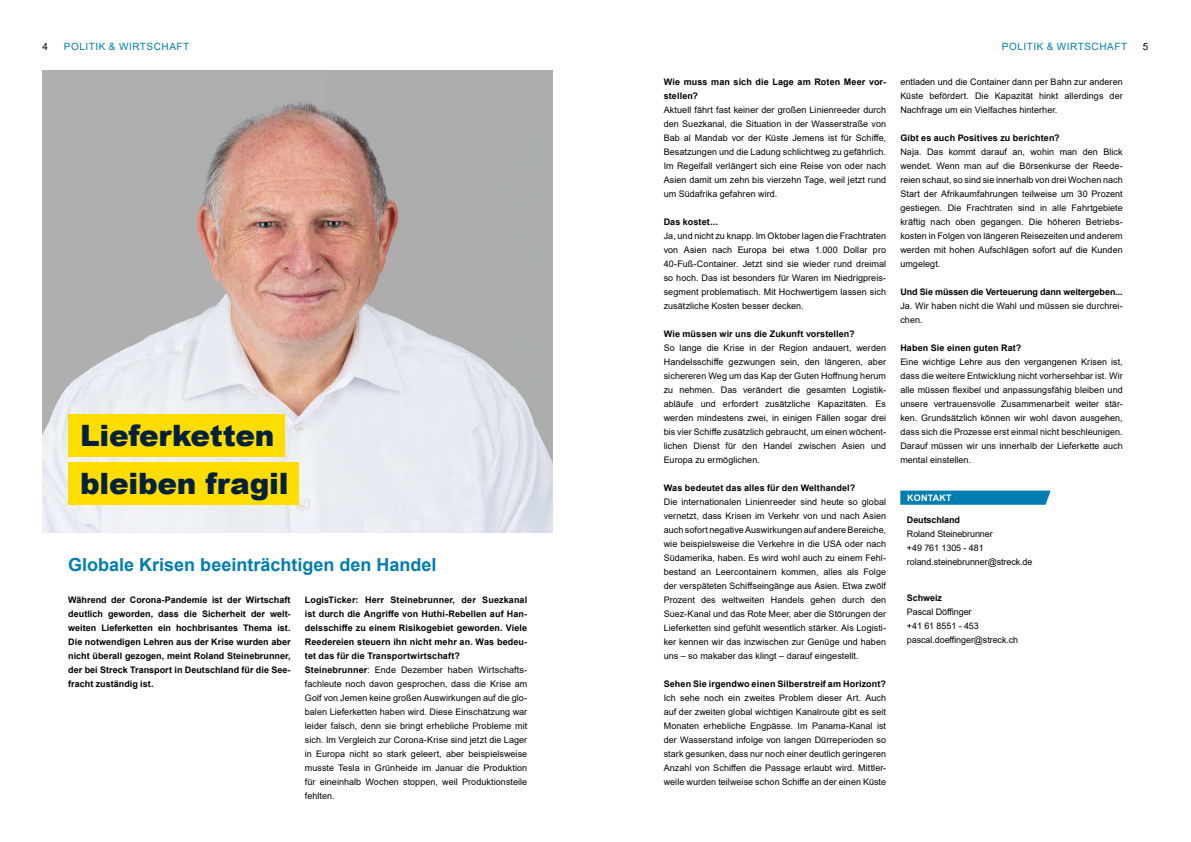
<style>
.page{position:relative;width:1191px;height:842px;background:#fff}
.page>*{position:absolute;margin:0;border:0;box-sizing:border-box;transform-origin:0 0}
.t1{font:900 29.4px/48px "Arial";letter-spacing:-.01em;color:#00203e}
.t2{font:700 18px "Arial";color:#007db1}
.t3{font:10px "Arial";letter-spacing:.055em;color:#007db1}
.t4{font:10px "Arial";color:#000}
.t5{font:9px/14px "Arial";letter-spacing:.005em;color:#000;text-align:justify}
.t6{font:700 9px/14px "Arial";letter-spacing:.01em;color:#000;text-align:justify}
.t7{font:700 9px "Arial";letter-spacing:-.01em;color:#000}
.t8{font:700 9px "Arial";letter-spacing:.025em;color:#fff}
.s1{font-weight:700}
</style>
<div class="page">
<img style="left:43px;top:71px;width:510px;height:462px">
<div style="left:68px;top:414px;width:217px;height:43px;background:#fd0"></div>
<div style="left:68px;top:462px;width:231px;height:43px;background:#fd0"></div>
<svg style="left:900px;top:491px;width:150px;height:14px;background:#0881b3"></svg>
<p class="t4" style="left:43px;top:39px;width:7px">4</p>
<p class="t3" style="left:64px;top:39px;width:127px">POLITIK &amp; WIRTSCHAFT</p>
<p class="t3" style="left:1001px;top:39px;width:127px">POLITIK &amp; WIRTSCHAFT</p>
<p class="t4" style="left:1142px;top:39px;width:7px">5</p>
<h1 class="t1" style="left:80px;top:411px;width:210px">Lieferketten bleiben fragil</h1>
<h2 class="t2" style="left:68px;top:552px;width:370px">Globale Krisen beeinträchtigen den Handel</h2>
<p class="t6" style="left:68px;top:592px;width:224px">Während der Corona-Pandemie ist der Wirtschaft deutlich geworden, dass die Sicherheit der welt&shy;weiten Lieferketten ein hochbrisantes Thema ist.<br>Die notwendigen Lehren aus der Krise wurden aber nicht überall gezogen, meint Roland Steinebrunner, der bei Streck Transport in Deutschland für die See&shy;fracht zuständig ist.</p>
<p class="t5" style="left:305px;top:592px;width:224px;text-align:left"><span class="s1">LogisTicker: Herr Steinebrunner, der Suezkanal ist durch die Angriffe von Huthi-Rebellen auf Han&shy;delsschiffe zu einem Risikogebiet geworden. Viele Reedereien steuern ihn nicht mehr an. Was bedeu&shy;tet das für die Transportwirtschaft?<br>Steinebrunner</span>: Ende Dezember haben Wirtschafts&shy;fachleute noch davon gesprochen, dass die Krise am Golf von Jemen keine großen Auswirkungen auf die glo&shy;balen Lieferketten haben wird. Diese Einschätzung war leider falsch, denn sie bringt erhebliche Probleme mit sich. Im Vergleich zur Corona-Krise sind jetzt die Lager in Europa nicht so stark geleert, aber beispielsweise musste Tesla in Grünheide im Januar die Produktion für eineinhalb Wochen stoppen, weil Produktionsteile fehlten.</p>
<p class="t6" style="left:663px;top:74px;width:224px">Wie muss man sich die Lage am Roten Meer vor&shy;stellen?</p>
<p class="t5" style="left:663px;top:102px;width:224px">Aktuell fährt fast keiner der großen Linienreeder durch den Suezkanal, die Situation in der Wasserstraße von Bab al Mandab vor der Küste Jemens ist für Schiffe, Besatzungen und die Ladung schlichtweg zu gefährlich.<br>Im Regelfall verlängert sich eine Reise von oder nach Asien damit um zehn bis vierzehn Tage, weil jetzt rund um Südafrika gefahren wird.</p>
<p class="t6" style="left:663px;top:214px;width:56px">Das kostet...</p>
<p class="t5" style="left:663px;top:228px;width:224px">Ja, und nicht zu knapp. Im Oktober lagen die Frachtraten von Asien nach Europa bei etwa 1.000 Dollar pro 40-Fuß-Container. Jetzt sind sie wieder rund dreimal so hoch. Das ist besonders für Waren im Niedrigpreis&shy;segment problematisch. Mit Hochwertigem lassen sich zusätzliche Kosten besser decken.</p>
<p class="t6" style="left:663px;top:327px;width:192px">Wie müssen wir uns die Zukunft vorstellen?</p>
<p class="t5" style="left:663px;top:340px;width:224px">So lange die Krise in der Region andauert, werden Handelsschiffe gezwungen sein, den längeren, aber sichereren Weg um das Kap der Guten Hoffnung herum zu nehmen. Das verändert die gesamten Logistik&shy;abläufe und erfordert zusätzliche Kapazitäten. Es werden mindestens zwei, in einigen Fällen sogar drei bis vier Schiffe zusätzlich gebraucht, um einen wöchent&shy;lichen Dienst für den Handel zwischen Asien und Europa zu ermöglichen.</p>
<p class="t6" style="left:663px;top:481px;width:193px">Was bedeutet das alles für den Welthandel?</p>
<p class="t5" style="left:663px;top:494px;width:224px">Die internationalen Linienreeder sind heute so global vernetzt, dass Krisen im Verkehr von und nach Asien auch sofort negative Auswirkungen auf andere Bereiche, wie beispielsweise die Verkehre in die USA oder nach Südamerika, haben. Es wird wohl auch zu einem Fehl&shy;bestand an Leercontainern kommen, alles als Folge der verspäteten Schiffseingänge aus Asien. Etwa zwölf Prozent des weltweiten Handels gehen durch den Suez-Kanal und das Rote Meer, aber die Störungen der Lieferketten sind gefühlt wesentlich stärker. Als Logisti&shy;ker kennen wir das inzwischen zur Genüge und haben uns – so makaber das klingt – darauf eingestellt.</p>
<p class="t6" style="left:663px;top:677px;width:224px">Sehen Sie irgendwo einen Silberstreif am Horizont?</p>
<p class="t5" style="left:663px;top:690px;width:224px">Ich sehe noch ein zweites Problem dieser Art. Auch auf der zweiten global wichtigen Kanalroute gibt es seit Monaten erhebliche Engpässe. Im Panama-Kanal ist der Wasserstand infolge von langen Dürreperioden so stark gesunken, dass nur noch einer deutlich geringeren Anzahl von Schiffen die Passage erlaubt wird. Mittler&shy;weile wurden teilweise schon Schiffe an der einen Küste</p>
<p class="t5" style="left:900px;top:74px;width:224px">entladen und die Container dann per Bahn zur anderen Küste befördert. Die Kapazität hinkt allerdings der Nachfrage um ein Vielfaches hinterher.</p>
<p class="t6" style="left:900px;top:131px;width:161px">Gibt es auch Positives zu berichten?</p>
<p class="t5" style="left:900px;top:144px;width:224px">Naja. Das kommt darauf an, wohin man den Blick wendet. Wenn man auf die Börsenkurse der Reede&shy;reien schaut, so sind sie innerhalb von drei Wochen nach Start der Afrikaumfahrungen teilweise um 30 Prozent gestiegen. Die Frachtraten sind in alle Fahrtgebiete kräftig nach oben gegangen. Die höheren Betriebs&shy;kosten in Folgen von längeren Reisezeiten und anderem werden mit hohen Aufschlägen sofort auf die Kunden umgelegt.</p>
<p class="t6" style="left:900px;top:285px;width:224px">Und Sie müssen die Verteuerung dann weitergeben...</p>
<p class="t5" style="left:900px;top:299px;width:224px">Ja. Wir haben nicht die Wahl und müssen sie durchrei&shy;chen.</p>
<p class="t6" style="left:900px;top:341px;width:123px">Haben Sie einen guten Rat?</p>
<p class="t5" style="left:900px;top:355px;width:224px">Eine wichtige Lehre aus den vergangenen Krisen ist, dass die weitere Entwicklung nicht vorhersehbar ist. Wir alle müssen flexibel und anpassungsfähig bleiben und unsere vertrauensvolle Zusammenarbeit weiter stär&shy;ken. Grundsätzlich können wir wohl davon ausgehen, dass sich die Prozesse erst einmal nicht beschleunigen.<br>Darauf müssen wir uns innerhalb der Lieferkette auch mental einstellen.</p>
<p class="t8" style="left:907px;top:491px;width:46px">KONTAKT</p>
<p class="t7" style="left:907px;top:513px;width:55px">Deutschland</p>
<p class="t5" style="left:907px;top:527px;width:127px;text-align:left">Roland Steinebrunner<br>+49 761 1305 - 481 roland.steinebrunner@streck.de</p>
<p class="t7" style="left:907px;top:591px;width:36px">Schweiz</p>
<p class="t5" style="left:907px;top:605px;width:113px;text-align:left">Pascal Döffinger<br>+41 61 8551 - 453 pascal.doeffinger@streck.ch</p>
</div>
